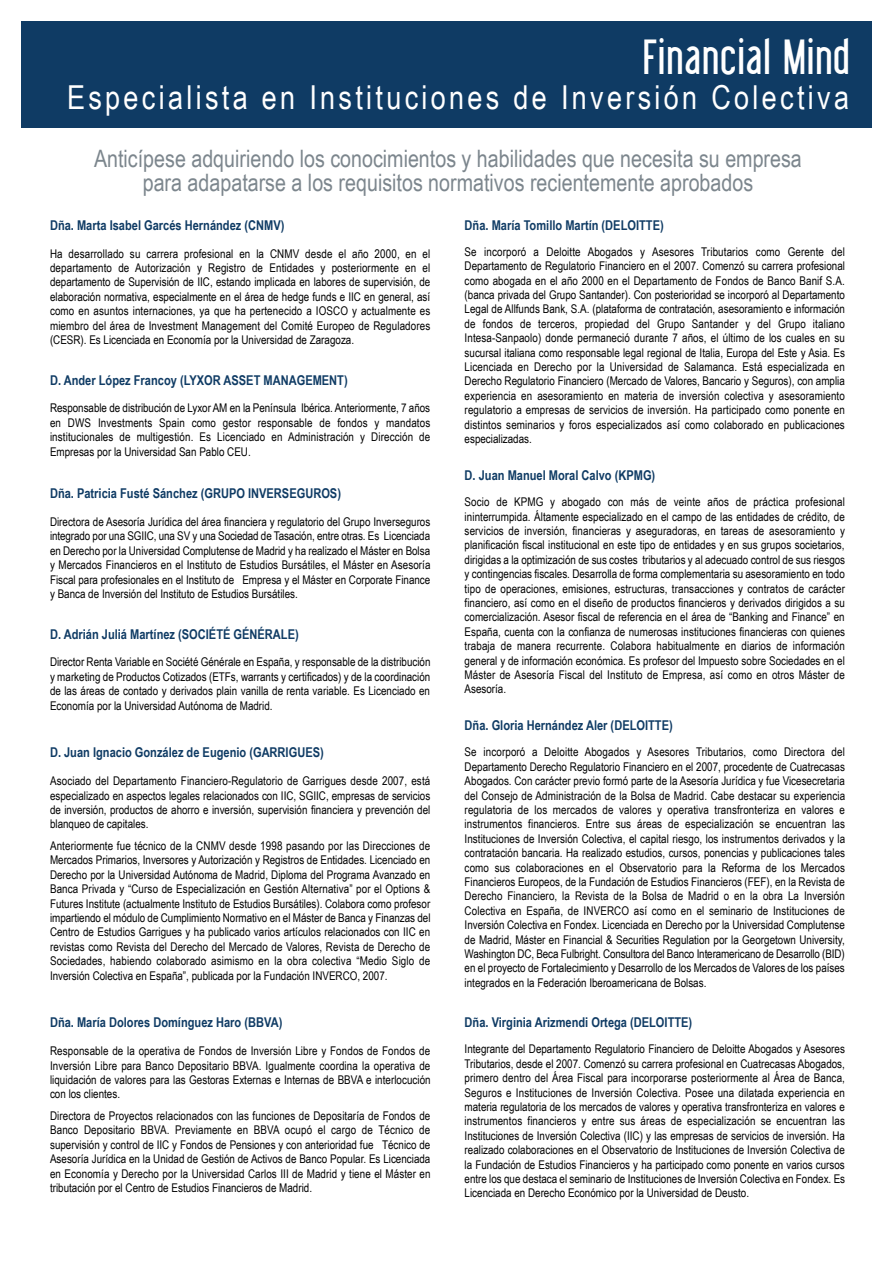
<style>
.page{position:relative;width:893px;height:1263px;background:#fff}
.page>*{position:absolute;margin:0;border:0;box-sizing:border-box;transform-origin:0 0}
.t1{font:48px "Libel Suit";letter-spacing:.05em;color:#fff}
.t2{font:33px "Arial Narrow";letter-spacing:.1em;color:#fff}
.t3{font:24px/24px "Arial Narrow";color:#7c868d;text-align:center}
.t4{font:700 13.5px "Arial Narrow";color:#0f3b64}
.t5{font:12px/14.4px "Arial Narrow";color:#000;text-align:justify}
</style>
<div class="page">
<div style="left:21px;top:21px;width:851px;height:107px;background:#0f3b64"></div>
<h1 class="t1" style="left:643px;top:33px;width:207px">Financial Mind</h1>
<h2 class="t2" style="left:67px;top:78px;width:783px">Especialista en Instituciones de Inversión Colectiva</h2>
<h3 class="t3" style="left:94px;top:146px;width:709px">Anticípese adquiriendo los conocimientos y habilidades que necesita su empresa para adapatarse a los requisitos normativos recientemente aprobados</h3>
<p class="t4" style="left:50px;top:217px;width:236px">Dña. Marta Isabel Garcés Hernández (CNMV)</p>
<p class="t5" style="left:50px;top:246px;width:382px">Ha desarrollado su carrera profesional en la CNMV desde el año 2000, en el departamento de Autorización y Registro de Entidades y posteriormente en el departamento de Supervisión de IIC, estando implicada en labores de supervisión, de elaboración normativa, especialmente en el área de hedge funds e IIC en general, así como en asuntos internaciones, ya que ha pertenecido a IOSCO y actualmente es miembro del área de Investment Management del Comité Europeo de Reguladores (CESR). Es Licenciada en Economía por la Universidad de Zaragoza.</p>
<p class="t4" style="left:50px;top:372px;width:299px">D. Ander López Francoy (LYXOR ASSET MANAGEMENT)</p>
<p class="t5" style="left:50px;top:401px;width:382px">Responsable de distribución de Lyxor AM en la Península Ibérica. Anteriormente, 7 años en DWS Investments Spain como gestor responsable de fondos y mandatos institucionales de multigestión. Es Licenciado en Administración y Dirección de Empresas por la Universidad San Pablo CEU.</p>
<p class="t4" style="left:50px;top:486px;width:292px">Dña. Patricia Fusté Sánchez (GRUPO INVERSEGUROS)</p>
<p class="t5" style="left:50px;top:514px;width:382px">Directora de Asesoría Jurídica del área financiera y regulatorio del Grupo Inverseguros integrado por una SGIIC, una SV y una Sociedad de Tasación, entre otras. Es Licenciada en Derecho por la Universidad Complutense de Madrid y ha realizado el Máster en Bolsa y Mercados Financieros en el Instituto de Estudios Bursátiles, el Máster en Asesoría Fiscal para profesionales en el Instituto de Empresa y el Máster en Corporate Finance y Banca de Inversión del Instituto de Estudios Bursátiles.</p>
<p class="t4" style="left:50px;top:626px;width:250px">D. Adrián Juliá Martínez (SOCIÉTÉ GÉNÉRALE)</p>
<p class="t5" style="left:50px;top:655px;width:382px">Director Renta Variable en Société Générale en España, y responsable de la distribución y marketing de Productos Cotizados (ETFs, warrants y certificados) y de la coordinación de las áreas de contado y derivados plain vanilla de renta variable. Es Licenciado en Economía por la Universidad Autónoma de Madrid.</p>
<p class="t4" style="left:50px;top:745px;width:275px">D. Juan Ignacio González de Eugenio (GARRIGUES)</p>
<p class="t5" style="left:50px;top:773px;width:382px">Asociado del Departamento Financiero-Regulatorio de Garrigues desde 2007, está especializado en aspectos legales relacionados con IIC, SGIIC, empresas de servicios de inversión, productos de ahorro e inversión, supervisión financiera y prevención del blanqueo de capitales.</p>
<p class="t5" style="left:50px;top:838px;width:382px">Anteriormente fue técnico de la CNMV desde 1998 pasando por las Direcciones de Mercados Primarios, Inversores y Autorización y Registros de Entidades. Licenciado en Derecho por la Universidad Autónoma de Madrid, Diploma del Programa Avanzado en Banca Privada y “Curso de Especialización en Gestión Alternativa” por el Options &amp; Futures Institute (actualmente Instituto de Estudios Bursátiles). Colabora como profesor impartiendo el módulo de Cumplimiento Normativo en el Máster de Banca y Finanzas del Centro de Estudios Garrigues y ha publicado varios artículos relacionados con IIC en revistas como Revista del Derecho del Mercado de Valores, Revista de Derecho de Sociedades, habiendo colaborado asimismo en la obra colectiva “Medio Siglo de Inversión Colectiva en España”, publicada por la Fundación INVERCO, 2007.</p>
<p class="t4" style="left:50px;top:1015px;width:234px">Dña. María Dolores Domínguez Haro (BBVA)</p>
<p class="t5" style="left:50px;top:1043px;width:382px">Responsable de la operativa de Fondos de Inversión Libre y Fondos de Fondos de Inversión Libre para Banco Depositario BBVA. Igualmente coordina la operativa de liquidación de valores para las Gestoras Externas e Internas de BBVA e interlocución con los clientes.</p>
<p class="t5" style="left:50px;top:1108px;width:382px">Directora de Proyectos relacionados con las funciones de Depositaría de Fondos de Banco Depositario BBVA. Previamente en BBVA ocupó el cargo de Técnico de supervisión y control de IIC y Fondos de Pensiones y con anterioridad fue Técnico de Asesoría Jurídica en la Unidad de Gestión de Activos de Banco Popular. Es Licenciada en Economía y Derecho por la Universidad Carlos III de Madrid y tiene el Máster en tributación por el Centro de Estudios Financieros de Madrid.</p>
<p class="t4" style="left:465px;top:217px;width:201px">Dña. María Tomillo Martín (DELOITTE)</p>
<p class="t5" style="left:465px;top:244px;width:382px">Se incorporó a Deloitte Abogados y Asesores Tributarios como Gerente del Departamento de Regulatorio Financiero en el 2007. Comenzó su carrera profesional como abogada en el año 2000 en el Departamento de Fondos de Banco Banif S.A. (banca privada del Grupo Santander). Con posterioridad se incorporó al Departamento Legal de Allfunds Bank, S.A. (plataforma de contratación, asesoramiento e información de fondos de terceros, propiedad del Grupo Santander y del Grupo italiano Intesa-Sanpaolo) donde permaneció durante 7 años, el último de los cuales en su sucursal italiana como responsable legal regional de Italia, Europa del Este y Asia. Es Licenciada en Derecho por la Universidad de Salamanca. Está especializada en Derecho Regulatorio Financiero (Mercado de Valores, Bancario y Seguros), con amplia experiencia en asesoramiento en materia de inversión colectiva y asesoramiento regulatorio a empresas de servicios de inversión. Ha participado como ponente en distintos seminarios y foros especializados así como colaborado en publicaciones especializadas.</p>
<p class="t4" style="left:465px;top:468px;width:192px">D. Juan Manuel Moral Calvo (KPMG)</p>
<p class="t5" style="left:465px;top:494px;width:382px">Socio de KPMG y abogado con más de veinte años de práctica profesional ininterrumpida. Áltamente especializado en el campo de las entidades de crédito, de servicios de inversión, financieras y aseguradoras, en tareas de asesoramiento y planificación fiscal institucional en este tipo de entidades y en sus grupos societarios, dirigidas a la optimización de sus costes tributarios y al adecuado control de sus riesgos y contingencias fiscales. Desarrolla de forma complementaria su asesoramiento en todo tipo de operaciones, emisiones, estructuras, transacciones y contratos de carácter financiero, así como en el diseño de productos financieros y derivados dirigidos a su comercialización. Asesor fiscal de referencia en el área de “Banking and Finance” en España, cuenta con la confianza de numerosas instituciones financieras con quienes trabaja de manera recurrente. Colabora habitualmente en diarios de información general y de información económica. Es profesor del Impuesto sobre Sociedades en el Máster de Asesoría Fiscal del Instituto de Empresa, así como en otros Máster de Asesoría.</p>
<p class="t4" style="left:465px;top:718px;width:210px">Dña. Gloria Hernández Aler (DELOITTE)</p>
<p class="t5" style="left:465px;top:745px;width:382px">Se incorporó a Deloitte Abogados y Asesores Tributarios, como Directora del Departamento Derecho Regulatorio Financiero en el 2007, procedente de Cuatrecasas Abogados. Con carácter previo formó parte de la Asesoría Jurídica y fue Vicesecretaria del Consejo de Administración de la Bolsa de Madrid. Cabe destacar su experiencia regulatoria de los mercados de valores y operativa transfronteriza en valores e instrumentos financieros. Entre sus áreas de especialización se encuentran las Instituciones de Inversión Colectiva, el capital riesgo, los instrumentos derivados y la contratación bancaria. Ha realizado estudios, cursos, ponencias y publicaciones tales como sus colaboraciones en el Observatorio para la Reforma de los Mercados Financieros Europeos, de la Fundación de Estudios Financieros (FEF), en la Revista de Derecho Financiero, la Revista de la Bolsa de Madrid o en la obra La Inversión Colectiva en España, de INVERCO así como en el seminario de Instituciones de Inversión Colectiva en Fondex. Licenciada en Derecho por la Universidad Complutense de Madrid, Máster en Financial &amp; Securities Regulation por la Georgetown University, Washington DC, Beca Fulbright. Consultora del Banco Interamericano de Desarrollo (BID) en el proyecto de Fortalecimiento y Desarrollo de los Mercados de Valores de los países integrados en la Federación Iberoamericana de Bolsas.</p>
<p class="t4" style="left:465px;top:1015px;width:229px">Dña. Virginia Arizmendi Ortega (DELOITTE)</p>
<p class="t5" style="left:465px;top:1042px;width:382px">Integrante del Departamento Regulatorio Financiero de Deloitte Abogados y Asesores Tributarios, desde el 2007. Comenzó su carrera profesional en Cuatrecasas Abogados, primero dentro del Área Fiscal para incorporarse posteriormente al Área de Banca, Seguros e Instituciones de Inversión Colectiva. Posee una dilatada experiencia en materia regulatoria de los mercados de valores y operativa transfronteriza en valores e instrumentos financieros y entre sus áreas de especialización se encuentran las Instituciones de Inversión Colectiva (IIC) y las empresas de servicios de inversión. Ha realizado colaboraciones en el Observatorio de Instituciones de Inversión Colectiva de la Fundación de Estudios Financieros y ha participado como ponente en varios cursos entre los que destaca el seminario de Instituciones de Inversión Colectiva en Fondex. Es Licenciada en Derecho Económico por la Universidad de Deusto.</p>
</div>
